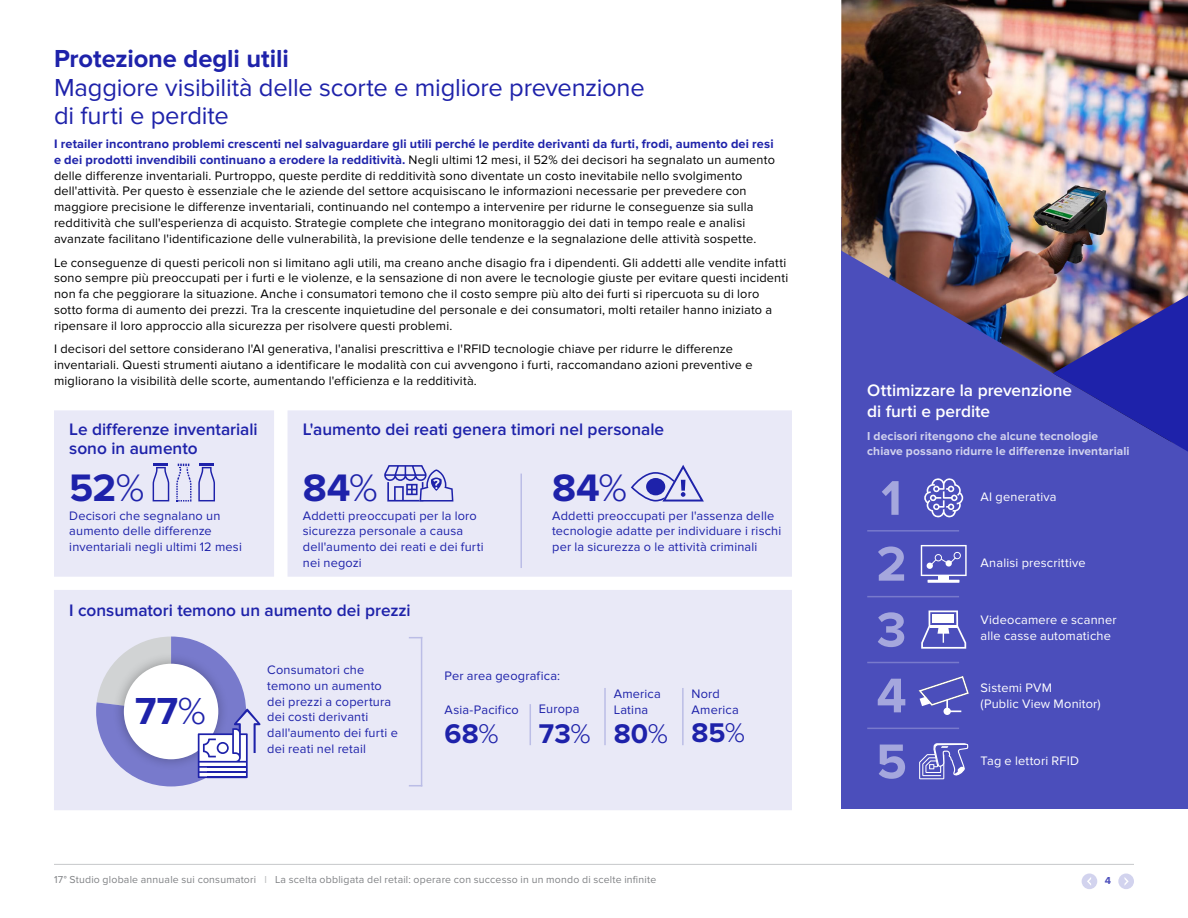
<style>
.page{position:relative;width:1188px;height:918px;background:#fff}
.page>*{position:absolute;margin:0;border:0;box-sizing:border-box;transform-origin:0 0}
.t1{font:700 50.55px "Proxima Nova";color:#a5a7dd}
.t2{font:700 39.75px "Proxima Nova";color:#1e22aa}
.t3{font:700 39px "Proxima Nova";color:#1e22aa}
.t4{font:700 28.05px "Proxima Nova";color:#1e22aa}
.t5{font:25.5px/28.5px "Proxima Nova";letter-spacing:-.01em;color:#1e22aa}
.t6{font:700 25.5px "Proxima Nova";letter-spacing:-.005em;color:#1e22aa}
.t7{font:600 17.25px/18.8px "Proxima Nova";color:#1e22aa}
.t8{font:600 17.25px/21px "Proxima Nova";color:#fff}
.t9{font:12.75px/15.8px "Proxima Nova";letter-spacing:.015em;color:#000}
.t10{font:12.75px/15.8px "Proxima Nova";letter-spacing:.015em;color:#1e22aa}
.t11{font:12.75px/15.8px "Proxima Nova";letter-spacing:.015em;color:#fff}
.t12{font:700 12px/15px "Proxima Nova";letter-spacing:.01em;color:#d2d3ee}
.t13{font:10.5px "Proxima Nova";letter-spacing:.02em;color:#808285}
.t14{font:700 10.5px "Proxima Nova";color:#4b4ebb}
.s1{font-weight:700;color:#1e22aa}
.s2{font-weight:300}
.s3{color:#bcbec0}
</style>
<div class="page">
<div style="left:54px;top:410px;width:220px;height:167px;background:#e9e9f7"></div>
<hr style="left:54px;top:864px;width:1080px;height:1px;background:#c7c8ca">
<div style="left:1118px;top:874px;width:16px;height:15px;background:#d2d3ee;border-radius:50%"></div>
<svg style="left:1124px;top:877px;width:5px;height:9px"></svg>
<div style="left:1082px;top:874px;width:15px;height:15px;background:#d2d3ee;border-radius:50%"></div>
<svg style="left:1087px;top:877px;width:4px;height:8px"></svg>
<div style="left:841px;top:218px;width:347px;height:591px;background:#4b4ebb"></div>
<hr style="left:867px;top:530px;width:92px;height:2px;background:#787acc">
<hr style="left:867px;top:596px;width:92px;height:1px;background:#787acc">
<hr style="left:867px;top:662px;width:92px;height:1px;background:#787acc">
<hr style="left:867px;top:728px;width:92px;height:1px;background:#787acc">
<img style="left:841px;top:0;width:347px;height:374px">
<img style="left:1053px;top:295px;width:135px;height:157px">
<svg style="left:921px;top:545px;width:46px;height:38px"></svg>
<svg style="left:924px;top:478px;width:39px;height:40px"></svg>
<div style="left:288px;top:410px;width:504px;height:167px;background:#e9e9f7"></div>
<div style="left:54px;top:590px;width:738px;height:220px;background:#e9e9f7"></div>
<hr style="left:421px;top:637px;width:1px;height:149px;background:#bbbde6">
<svg style="left:409px;top:637px;width:12px;height:1px"></svg>
<svg style="left:409px;top:785px;width:12px;height:1px"></svg>
<hr style="left:604px;top:688px;width:2px;height:57px;background:#bbbde6">
<hr style="left:682px;top:688px;width:2px;height:57px;background:#bbbde6">
<hr style="left:520px;top:474px;width:2px;height:94px;background:#bbbde6">
<svg style="left:919px;top:676px;width:50px;height:37px"></svg>
<svg style="left:176px;top:464px;width:16px;height:38px"></svg>
<svg style="left:153px;top:464px;width:16px;height:37px"></svg>
<svg style="left:198px;top:464px;width:17px;height:37px"></svg>
<svg style="left:921px;top:611px;width:45px;height:38px"></svg>
<hr style="left:930px;top:625px;width:27px;height:2px;background:#fff">
<svg style="left:919px;top:743px;width:50px;height:37px"></svg>
<svg style="left:384px;top:465px;width:69px;height:37px"></svg>
<svg style="left:631px;top:465px;width:73px;height:37px"></svg>
<svg style="left:96px;top:637px;width:165px;height:149px"></svg>
<hr style="left:530px;top:704px;width:1px;height:41px;background:#bbbde6">
<h3 class="t6" style="left:54px;top:44px;width:236px">Protezione degli utili</h3>
<h3 class="t5" style="left:54px;top:74px;width:592px">Maggiore visibilità delle scorte e migliore prevenzione di furti e perdite</h3>
<p class="t9" style="left:54px;top:136px;width:722px"><span class="s1">I retailer incontrano problemi crescenti nel salvaguardare gli utili perché le perdite derivanti da furti, frodi, aumento dei resi e dei prodotti invendibili continuano a erodere la redditività.</span> Negli ultimi 12 mesi, il 52% dei decisori ha segnalato un aumento delle differenze inventariali. Purtroppo, queste perdite di redditività sono diventate un costo inevitabile nello svolgimento dell'attività. Per questo è essenziale che le aziende del settore acquisiscano le informazioni necessarie per prevedere con maggiore precisione le differenze inventariali, continuando nel contempo a intervenire per ridurne le conseguenze sia sulla redditività che sull'esperienza di acquisto. Strategie complete che integrano monitoraggio dei dati in tempo reale e analisi avanzate facilitano l'identificazione delle vulnerabilità, la previsione delle tendenze e la segnalazione delle attività sospette.</p>
<p class="t9" style="left:54px;top:255px;width:736px">Le conseguenze di questi pericoli non si limitano agli utili, ma creano anche disagio fra i dipendenti. Gli addetti alle vendite infatti sono sempre più preoccupati per i furti e le violenze, e la sensazione di non avere le tecnologie giuste per evitare questi incidenti non fa che peggiorare la situazione. Anche i consumatori temono che il costo sempre più alto dei furti si ripercuota su di loro sotto forma di aumento dei prezzi. Tra la crescente inquietudine del personale e dei consumatori, molti retailer hanno iniziato a ripensare il loro approccio alla sicurezza per risolvere questi problemi.</p>
<p class="t9" style="left:54px;top:341px;width:700px">I decisori del settore considerano l'AI generativa, l'analisi prescrittiva e l'RFID tecnologie chiave per ridurre le differenze inventariali. Questi strumenti aiutano a identificare le modalità con cui avvengono i furti, raccomandano azioni preventive e migliorano la visibilità delle scorte, aumentando l'efficienza e la redditività.</p>
<h3 class="t7" style="left:69px;top:421px;width:190px">Le differenze inventariali sono in aumento</h3>
<h3 class="t7" style="left:303px;top:421px;width:363px">L'aumento dei reati genera timori nel personale</h3>
<h2 class="t2" style="left:69px;top:465px;width:77px">52<span class="s2">%</span></h2>
<h2 class="t2" style="left:303px;top:465px;width:76px">84<span class="s2">%</span></h2>
<h2 class="t2" style="left:552px;top:465px;width:76px">84<span class="s2">%</span></h2>
<p class="t10" style="left:69px;top:508px;width:174px">Decisori che segnalano un aumento delle differenze inventariali negli ultimi 12 mesi</p>
<p class="t10" style="left:303px;top:508px;width:182px">Addetti preoccupati per la loro sicurezza personale a causa dell'aumento dei reati e dei furti nei negozi</p>
<p class="t10" style="left:552px;top:508px;width:231px">Addetti preoccupati per l'assenza delle tecnologie adatte per individuare i rischi per la sicurezza o le attività criminali</p>
<h3 class="t7" style="left:69px;top:601px;width:343px">I consumatori temono un aumento dei prezzi</h3>
<h3 class="t3" style="left:135px;top:688px;width:72px">77<span class="s2">%</span></h3>
<p class="t10" style="left:267px;top:662px;width:132px">Consumatori che temono un aumento dei prezzi a copertura dei costi derivanti dall'aumento dei furti e dei reati nel retail</p>
<p class="t10" style="left:445px;top:669px;width:117px">Per area geografica:</p>
<p class="t10" style="left:539px;top:701px;width:42px">Europa</p>
<h3 class="t4" style="left:539px;top:718px;width:53px">73<span class="s2">%</span></h3>
<p class="t10" style="left:445px;top:702px;width:76px">Asia-Pacifico</p>
<h3 class="t4" style="left:445px;top:718px;width:56px">68<span class="s2">%</span></h3>
<p class="t10" style="left:614px;top:686px;width:49px">America<br>Latina</p>
<h3 class="t4" style="left:614px;top:718px;width:56px">80<span class="s2">%</span></h3>
<p class="t10" style="left:692px;top:686px;width:49px">Nord<br>America</p>
<h3 class="t4" style="left:692px;top:716px;width:55px">85<span class="s2">%</span></h3>
<h3 class="t8" style="left:867px;top:381px;width:206px">Ottimizzare la prevenzione di furti e perdite</h3>
<p class="t12" style="left:867px;top:429px;width:264px">I decisori ritengono che alcune tecnologie chiave possano ridurre le differenze inventariali</p>
<h1 class="t1" style="left:881px;top:469px;width:22px">1</h1>
<p class="t11" style="left:981px;top:490px;width:78px">AI generativa</p>
<h1 class="t1" style="left:876px;top:535px;width:32px">2</h1>
<p class="t11" style="left:981px;top:555px;width:107px">Analisi prescrittive</p>
<h1 class="t1" style="left:877px;top:601px;width:31px">3</h1>
<p class="t11" style="left:981px;top:613px;width:137px">Videocamere e scanner alle casse automatiche</p>
<h1 class="t1" style="left:876px;top:666px;width:32px">4</h1>
<p class="t11" style="left:981px;top:680px;width:122px">Sistemi PVM<br>(Public View Monitor)</p>
<h1 class="t1" style="left:876px;top:732px;width:32px">5</h1>
<p class="t11" style="left:981px;top:753px;width:100px">Tag e lettori RFID</p>
<p class="t13" style="left:54px;top:873px;width:604px">17° Studio globale annuale sui consumatori <span class="s3">I</span> La scelta obbligata del retail: operare con successo in un mondo di scelte infinite</p>
<p class="t14" style="left:1105px;top:875px;width:8px">4</p>
</div>
